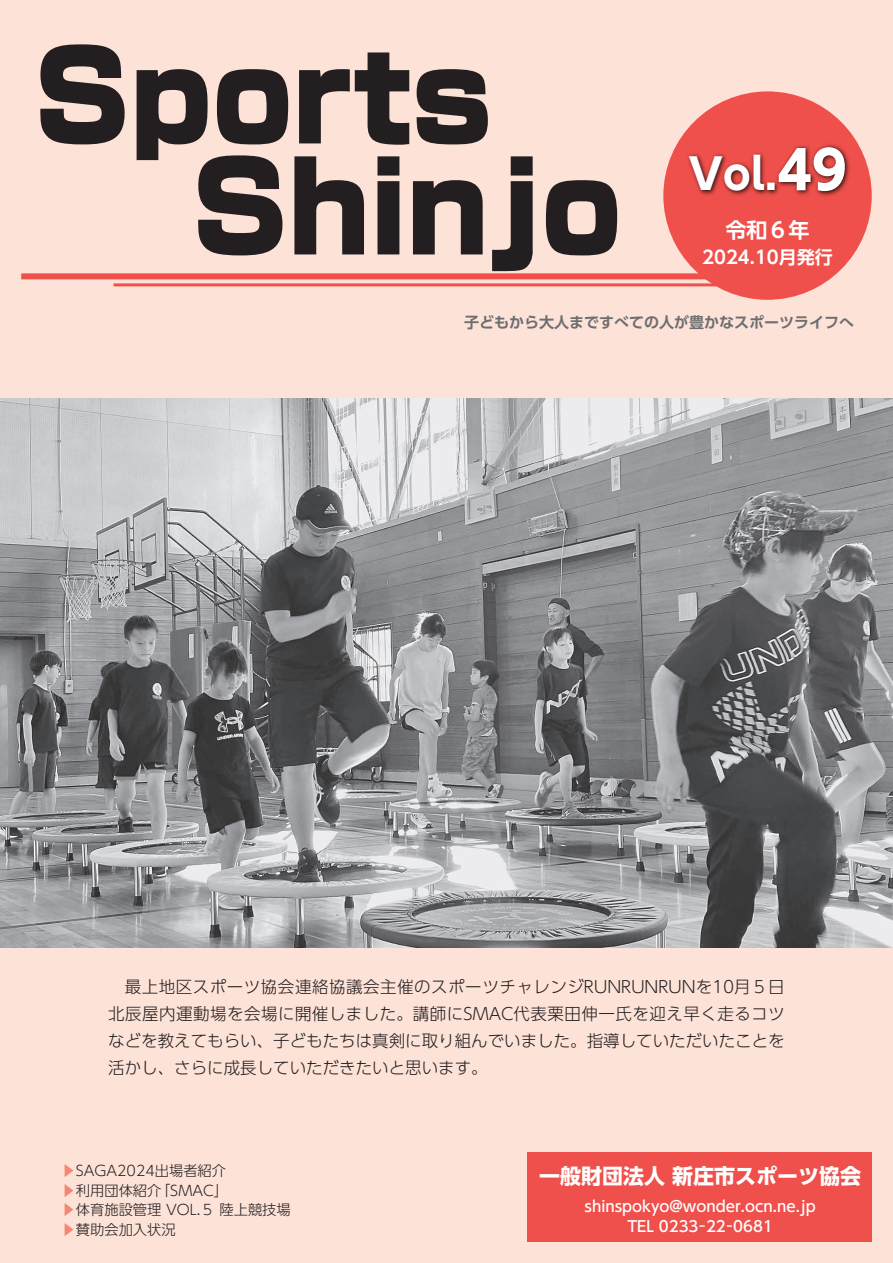
<style>
.page{position:relative;width:893px;height:1263px;background:#fde2d8}
.page>*{position:absolute;margin:0;border:0;box-sizing:border-box;transform-origin:0 0}
.t1{font:900 124.35px/111px "Shin Go Pr 6 N";color:#231f20;scale:.95 1}
.t2{font:700 42px "UD Shin Go Pr 6 N";color:#fff}
.t3{font:700 21px "UD Shin Go Pr 6 N";color:#fff}
.t4{font:700 21px "UD Shin Go Pr 6 N De";color:#fff}
.t5{font:700 18px "UD Shin Go Pr 6 N De";color:#fff}
.t6{font:300 16.5px/27px "UD Shin Go Pr 6 N";color:#231f20;text-align:justify}
.t7{font:500 15px/20.2px "UD Shin Go Pr 6 N";color:#fff;text-align:center}
.t8{font:700 15px "UD Shin Go Pr 6 N De";color:#6d6e71}
.t9{font:300 14.25px/19.5px "UD Shin Go Pr 6 N";color:#231f20}
.s1{font-size:52.5px}
.s2{color:#f48674}
</style>
<div class="page">
<div style="left:21px;top:273px;width:698px;height:6px;background:#ef504b"></div>
<hr style="left:114px;top:283px;width:605px;height:3px;background:#ef504b">
<div style="left:663px;top:91px;width:209px;height:209px;background:#ef504b;border-radius:50%"></div>
<img style="left:688px;top:144px;width:162px;height:52px">
<div style="left:527px;top:1152px;width:345px;height:90px;background:#ef504b"></div>
<img style="left:0;top:399px;width:893px;height:548px">
<h1 class="t1" style="left:192px;top:40px;width:454px;text-indent:-158px">Sports<br>Shinjo</h1>
<h2 class="t2" style="left:688px;top:140px;width:160px">Vol.<span class="s1">49</span></h2>
<p class="t4" style="left:725px;top:213px;width:86px">令和６年</p>
<p class="t5" style="left:702px;top:242px;width:132px">2024.10月発行</p>
<p class="t8" style="left:464px;top:310px;width:392px">子どもから大人まですべての人が豊かなスポーツライフへ</p>
<p class="t6" style="left:108px;top:973px;width:678px">　最上地区スポーツ協会連絡協議会主催のスポーツチャレンジＲＵＮＲＵＮＲＵＮを１０月５日北辰屋内運動場を会場に開催しました。講師にＳＭＡＣ代表栗田伸一氏を迎え早く走るコツなどを教えてもらい、子どもたちは真剣に取り組んでいました。指導していただいたことを活かし、さらに成長していただきたいと思います。</p>
<p class="t9" style="left:62px;top:1160px;width:231px"><span class="s2">▶</span>SAGA2024出場者紹介<br><span class="s2">▶</span>利用団体紹介「SMAC」<br><span class="s2">▶</span>体育施設管理 VOL.５ 陸上競技場<span class="s2">▶</span>賛助会加入状況</p>
<p class="t3" style="left:539px;top:1159px;width:323px">一般財団法人 新庄市スポーツ協会</p>
<p class="t7" style="left:585px;top:1195px;width:233px">shinspokyo@wonder.ocn.ne.jp<br>TEL 0233－22－0681</p>
</div>
